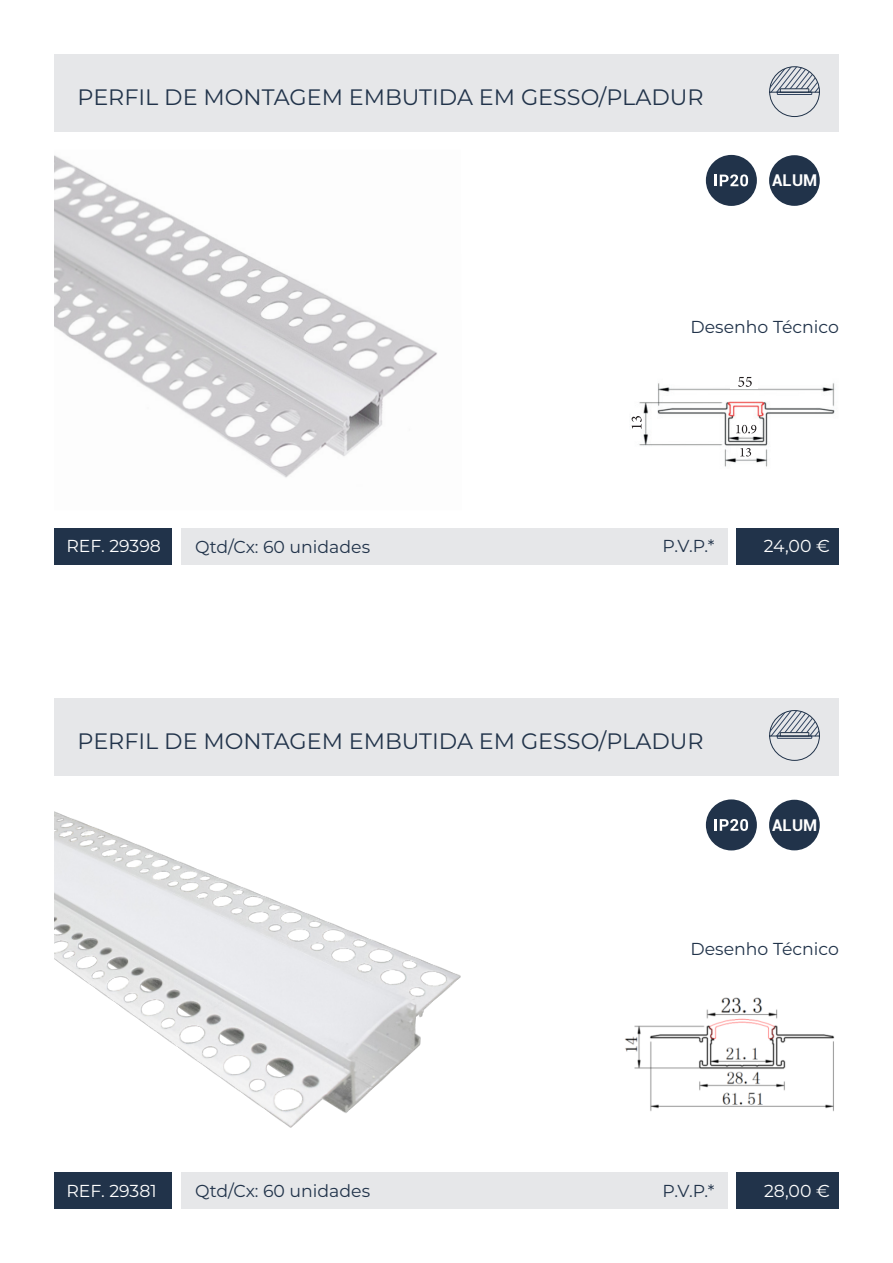
<style>
.page{position:relative;width:893px;height:1263px;background:#fff}
.page>*{position:absolute;margin:0;border:0;box-sizing:border-box;transform-origin:0 0}
.t1{font:22.35px "Montserrat";color:#21334a}
.t2{font:17.25px "Montserrat";color:#21334a}
.t3{font:17.25px "Montserrat";color:#fff}
.t4{font:700 16.2px "Roboto";color:#fff}
</style>
<div class="page">
<div style="left:54px;top:54px;width:785px;height:78px;background:#e6e7e9"></div>
<div style="left:54px;top:698px;width:785px;height:78px;background:#e6e7e9"></div>
<div style="left:181px;top:528px;width:546px;height:36px;background:#e6e7e9"></div>
<div style="left:181px;top:1173px;width:546px;height:36px;background:#e6e7e9"></div>
<div style="left:737px;top:528px;width:102px;height:36px;background:#21334a"></div>
<div style="left:737px;top:1173px;width:102px;height:36px;background:#21334a"></div>
<div style="left:54px;top:528px;width:118px;height:36px;background:#21334a"></div>
<div style="left:54px;top:1173px;width:118px;height:36px;background:#21334a"></div>
<img style="left:54px;top:155px;width:383px;height:323px">
<img style="left:54px;top:811px;width:407px;height:317px">
<div style="left:769px;top:155px;width:51px;height:51px;background:#21334a;border-radius:50%"></div>
<div style="left:769px;top:800px;width:51px;height:50px;background:#21334a;border-radius:50%"></div>
<div style="left:706px;top:155px;width:51px;height:51px;background:#21334a;border-radius:50%"></div>
<div style="left:706px;top:799px;width:51px;height:51px;background:#21334a;border-radius:50%"></div>
<svg style="left:715px;top:174px;width:33px;height:12px"></svg>
<svg style="left:715px;top:819px;width:33px;height:12px"></svg>
<svg style="left:769px;top:710px;width:51px;height:51px"></svg>
<svg style="left:769px;top:66px;width:51px;height:51px"></svg>
<img style="left:625px;top:997px;width:210px;height:115px">
<img style="left:639px;top:383px;width:196px;height:84px">
<div style="left:731px;top:374px;width:27px;height:15px;background:#fff"></div>
<svg style="left:738px;top:377px;width:14px;height:10px"></svg>
<svg style="left:631px;top:413px;width:13px;height:18px"></svg>
<svg style="left:731px;top:424px;width:31px;height:13px"></svg>
<svg style="left:736px;top:447px;width:20px;height:12px"></svg>
<p class="t1" style="left:78px;top:81px;width:628px">PERFIL DE MONTAGEM EMBUTIDA EM GESSO/PLADUR</p>
<p class="t4" style="left:772px;top:169px;width:47px">ALUM</p>
<p class="t2" style="left:690px;top:315px;width:150px">Desenho Técnico</p>
<p class="t3" style="left:66px;top:534px;width:96px">REF. 29398</p>
<p class="t2" style="left:195px;top:535px;width:176px">Qtd/Cx: 60 unidades</p>
<p class="t3" style="left:764px;top:534px;width:67px">24,00 €</p>
<p class="t2" style="left:663px;top:534px;width:53px">P.V.P.*</p>
<p class="t1" style="left:78px;top:725px;width:628px">PERFIL DE MONTAGEM EMBUTIDA EM GESSO/PLADUR</p>
<p class="t4" style="left:772px;top:814px;width:47px">ALUM</p>
<p class="t2" style="left:690px;top:937px;width:150px">Desenho Técnico</p>
<p class="t3" style="left:66px;top:1179px;width:92px">REF. 29381</p>
<p class="t2" style="left:195px;top:1179px;width:176px">Qtd/Cx: 60 unidades</p>
<p class="t2" style="left:663px;top:1179px;width:53px">P.V.P.*</p>
<p class="t3" style="left:764px;top:1179px;width:67px">28,00 €</p>
</div>
